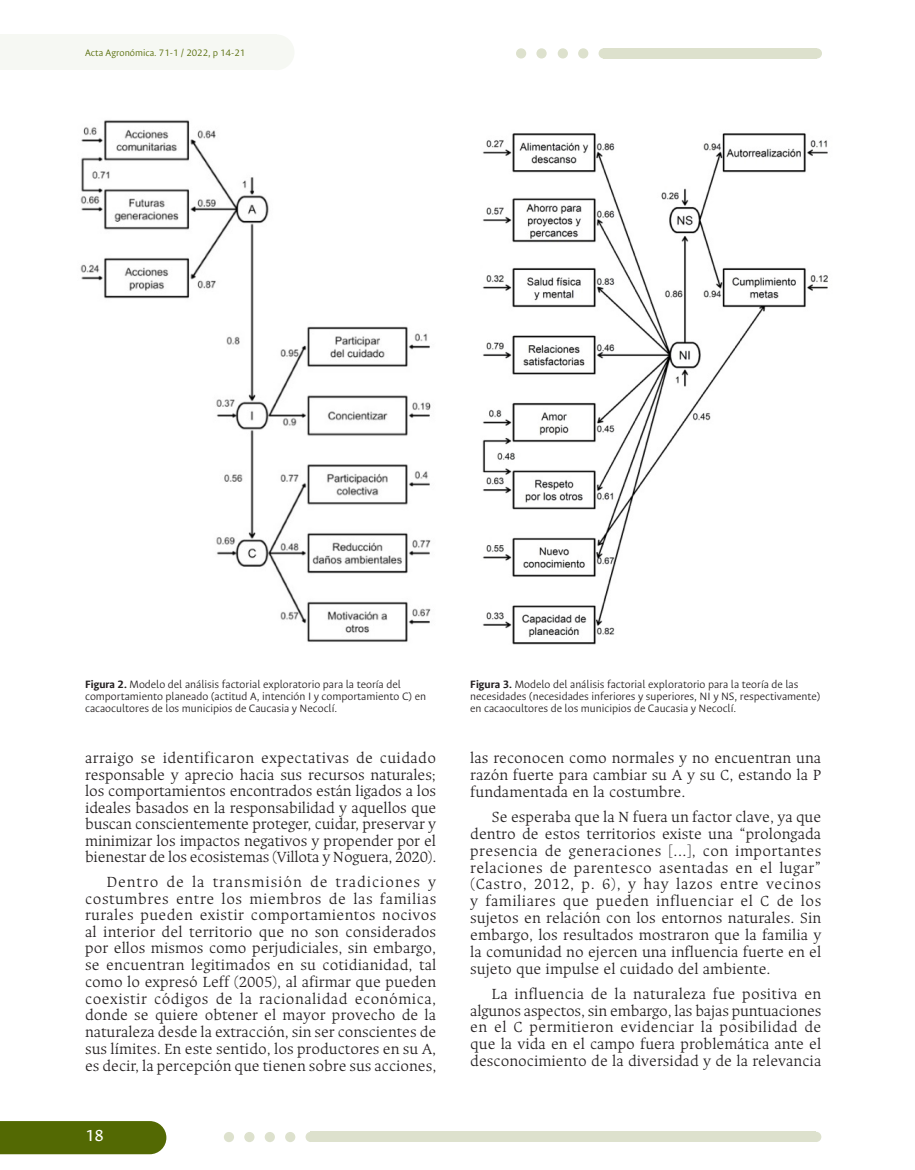
<style>
.page{position:relative;width:915px;height:1170px;background:#fff}
.page>*{position:absolute;margin:0;border:0;box-sizing:border-box;transform-origin:0 0}
.t1{font:18px "Ancizar Sans";color:#fff}
.Cuerpo_11_11{font:300 16.5px/16.8px "Ancizar Serif";color:#231f20;text-align:justify}
.texto_figuras_8{font:300 12px/12px "Ancizar Sans";color:#231f20}
.cabezote_izquierda{font:300 10.5px "Ancizar Sans";color:#536903}
.s1{font-weight:700}
</style>
<div class="page">
<div style="left:0;top:1121px;width:166px;height:33px;background:#536903"></div>
<div style="left:0;top:34px;width:276px;height:36px;background:#f6f8f3"></div>
<div style="left:603px;top:48px;width:213px;height:10px;background:#dde1cd"></div>
<div style="left:310px;top:1131px;width:506px;height:10px;background:#dde1cd"></div>
<div style="left:578px;top:48px;width:10px;height:10px;background:#dde1cd;border-radius:50%"></div>
<div style="left:536px;top:48px;width:10px;height:10px;background:#dde1cd;border-radius:50%"></div>
<div style="left:557px;top:48px;width:10px;height:10px;background:#dde1cd;border-radius:50%"></div>
<div style="left:516px;top:48px;width:10px;height:10px;background:#dde1cd;border-radius:50%"></div>
<div style="left:285px;top:1131px;width:10px;height:10px;background:#dde1cd;border-radius:50%"></div>
<div style="left:244px;top:1131px;width:10px;height:10px;background:#dde1cd;border-radius:50%"></div>
<div style="left:264px;top:1131px;width:11px;height:10px;background:#dde1cd;border-radius:50%"></div>
<div style="left:224px;top:1131px;width:10px;height:10px;background:#dde1cd;border-radius:50%"></div>
<div style="left:259px;top:34px;width:35px;height:36px;background:#f6f8f3;border-radius:50%"></div>
<div style="left:598px;top:48px;width:10px;height:10px;background:#dde1cd;border-radius:50%"></div>
<div style="left:305px;top:1131px;width:10px;height:10px;background:#dde1cd;border-radius:50%"></div>
<div style="left:811px;top:48px;width:10px;height:10px;background:#dde1cd;border-radius:50%"></div>
<div style="left:810px;top:1131px;width:11px;height:10px;background:#dde1cd;border-radius:50%"></div>
<img style="left:80px;top:120px;width:351px;height:522px">
<img style="left:482px;top:133px;width:346px;height:512px">
<p class="cabezote_izquierda" style="left:85px;top:47px;width:162px">Acta Agronómica. 71-1 / 2022, p 14-21</p>
<p class="texto_figuras_8" style="left:85px;top:678px;width:342px"><span class="s1">Figura 2.</span> Modelo del análisis factorial exploratorio para la teoría del comportamiento planeado (actitud A, intención I y comportamiento C) en cacaocultores de los municipios de Caucasia y Necoclí.</p>
<p class="texto_figuras_8" style="left:470px;top:678px;width:352px"><span class="s1">Figura 3.</span> Modelo del análisis factorial exploratorio para la teoría de las necesidades (necesidades inferiores y superiores, NI y NS, respectivamente) en cacaocultores de los municipios de Caucasia y Necoclí.</p>
<p class="Cuerpo_11_11" style="left:85px;top:749px;width:353px">arraigo se identificaron expectativas de cuidado responsable y aprecio hacia sus recursos naturales; los comportamientos encontrados están ligados a los ideales basados en la responsabilidad y aquellos que buscan conscientemente proteger, cuidar, preservar y minimizar los impactos negativos y propender por el bienestar de los ecosistemas (Villota y Noguera, 2020).</p>
<p class="Cuerpo_11_11" style="left:85px;top:873px;width:353px;text-indent:21px">Dentro de la transmisión de tradiciones y costumbres entre los miembros de las familias rurales pueden existir comportamientos nocivos al interior del territorio que no son considerados por ellos mismos como perjudiciales, sin embargo, se encuentran legitimados en su cotidianidad, tal como lo expresó Leff (2005), al afirmar que pueden coexistir códigos de la racionalidad económica, donde se quiere obtener el mayor provecho de la naturaleza desde la extracción, sin ser conscientes de sus límites. En este sentido, los productores en su A, es decir, la percepción que tienen sobre sus acciones,</p>
<p class="t1" style="left:85px;top:1125px;width:20px">18</p>
<p class="Cuerpo_11_11" style="left:470px;top:749px;width:352px">las reconocen como normales y no encuentran una razón fuerte para cambiar su A y su C, estando la P fundamentada en la costumbre.</p>
<p class="Cuerpo_11_11" style="left:470px;top:808px;width:352px;text-indent:21px">Se esperaba que la N fuera un factor clave, ya que dentro de estos territorios existe una “prolongada presencia de generaciones [...], con importantes relaciones de parentesco asentadas en el lugar” (Castro, 2012, p. 6), y hay lazos entre vecinos y familiares que pueden influenciar el C de los sujetos en relación con los entornos naturales. Sin embargo, los resultados mostraron que la familia y la comunidad no ejercen una influencia fuerte en el sujeto que impulse el cuidado del ambiente.</p>
<p class="Cuerpo_11_11" style="left:470px;top:985px;width:352px;text-indent:21px">La influencia de la naturaleza fue positiva en algunos aspectos, sin embargo, las bajas puntuaciones en el C permitieron evidenciar la posibilidad de que la vida en el campo fuera problemática ante el desconocimiento de la diversidad y de la relevancia</p>
</div>
